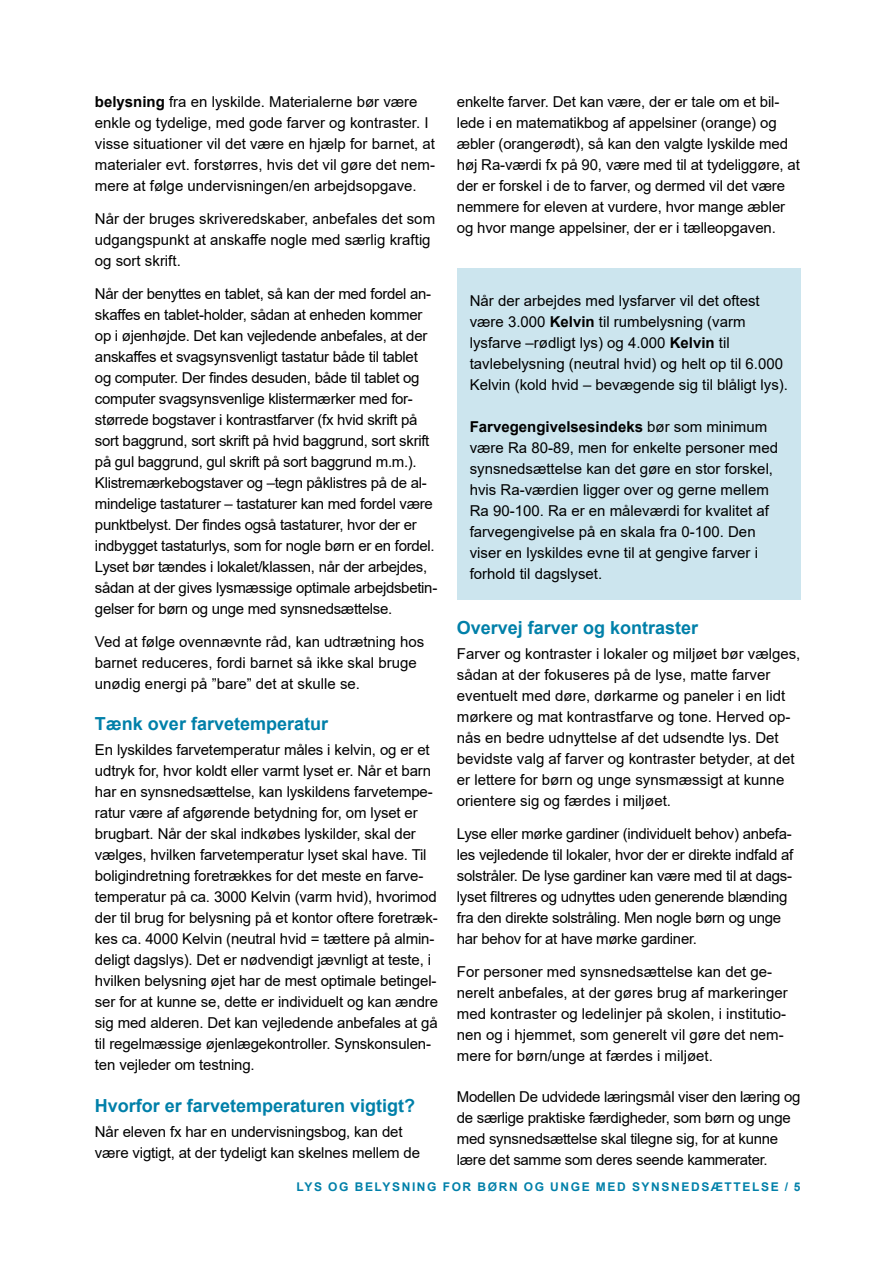
<style>
.page{position:relative;width:893px;height:1263px;background:#fff}
.page>*{position:absolute;margin:0;border:0;box-sizing:border-box;transform-origin:0 0}
.t1{font:700 18px "Arial";color:#0080a9}
.Brødtekst{font:15px/21px "Arial";letter-spacing:-.01em;color:#000}
.Tekstboks{font:15px/21px "Arial";color:#000}
.t2{font:700 12px "Arial";letter-spacing:.135em;color:#0080a9}
.s1{font-weight:700}
</style>
<div class="page">
<div style="left:457px;top:268px;width:344px;height:142px;background:#cce5ee"></div>
<div style="left:457px;top:394px;width:344px;height:205px;background:#cce5ee"></div>
<p class="Brødtekst" style="left:95px;top:91px;width:342px"><span class="s1">belysning</span> fra en lyskilde. Materialerne bør være enkle og tydelige, med gode farver og kontraster. I visse situationer vil det være en hjælp for barnet, at materialer evt. forstørres, hvis det vil gøre det nem&shy;mere at følge undervisningen/en arbejdsopgave.</p>
<p class="Brødtekst" style="left:95px;top:208px;width:342px">Når der bruges skriveredskaber, anbefales det som udgangspunkt at anskaffe nogle med særlig kraftig og sort skrift.</p>
<p class="Brødtekst" style="left:95px;top:283px;width:344px">Når der benyttes en tablet, så kan der med fordel an&shy;skaffes en tablet-holder, sådan at enheden kommer op i øjenhøjde. Det kan vejledende anbefales, at der anskaffes et svagsynsvenligt tastatur både til tablet og computer. Der findes desuden, både til tablet og computer svagsynsvenlige klistermærker med for&shy;størrede bogstaver i kontrastfarver (fx hvid skrift på sort baggrund, sort skrift på hvid baggrund, sort skrift på gul baggrund, gul skrift på sort baggrund m.m.).<br>Klistremærkebogstaver og –tegn påklistres på de al&shy;mindelige tastaturer – tastaturer kan med fordel være punktbelyst. Der findes også tastaturer, hvor der er indbygget tastaturlys, som for nogle børn er en fordel.<br>Lyset bør tændes i lokalet/klassen, når der arbejdes, sådan at der gives lysmæssige optimale arbejdsbetin&shy;gelser for børn og unge med synsnedsættelse.</p>
<p class="Brødtekst" style="left:95px;top:631px;width:331px">Ved at følge ovennævnte råd, kan udtrætning hos barnet reduceres, fordi barnet så ikke skal bruge unødig energi på ”bare” det at skulle se.</p>
<h3 class="t1" style="left:95px;top:711px;width:235px">Tænk over farvetemperatur</h3>
<p class="Brødtekst" style="left:95px;top:739px;width:345px">En lyskildes farvetemperatur måles i kelvin, og er et udtryk for, hvor koldt eller varmt lyset er. Når et barn har en synsnedsættelse, kan lyskildens farvetempe&shy;ratur være af afgørende betydning for, om lyset er brugbart. Når der skal indkøbes lyskilder, skal der vælges, hvilken farvetemperatur lyset skal have. Til boligindretning foretrækkes for det meste en farve&shy;temperatur på ca. 3000 Kelvin (varm hvid), hvorimod der til brug for belysning på et kontor oftere foretræk&shy;kes ca. 4000 Kelvin (neutral hvid = tættere på almin&shy;deligt dagslys). Det er nødvendigt jævnligt at teste, i hvilken belysning øjet har de mest optimale betingel&shy;ser for at kunne se, dette er individuelt og kan ændre sig med alderen. Det kan vejledende anbefales at gå til regelmæssige øjenlægekontroller. Synskonsulen&shy;ten vejleder om testning.</p>
<h3 class="t1" style="left:95px;top:1093px;width:322px">Hvorfor er farvetemperaturen vigtigt?</h3>
<p class="Brødtekst" style="left:95px;top:1121px;width:327px">Når eleven fx har en undervisningsbog, kan det være vigtigt, at der tydeligt kan skelnes mellem de</p>
<p class="Brødtekst" style="left:457px;top:91px;width:345px">enkelte farver. Det kan være, der er tale om et bil&shy;lede i en matematikbog af appelsiner (orange) og æbler (orangerødt), så kan den valgte lyskilde med høj Ra-værdi fx på 90, være med til at tydeliggøre, at der er forskel i de to farver, og dermed vil det være nemmere for eleven at vurdere, hvor mange æbler og hvor mange appelsiner, der er i tælleopgaven.</p>
<p class="Tekstboks" style="left:470px;top:290px;width:320px">Når der arbejdes med lysfarver vil det oftest være 3.000 <span class="s1">Kelvin</span> til rumbelysning (varm lysfarve –rødligt lys) og 4.000 <span class="s1">Kelvin</span> til tavlebelysning (neutral hvid) og helt op til 6.000<br>Kelvin (kold hvid – bevægende sig til blåligt lys).</p>
<p class="Tekstboks" style="left:470px;top:416px;width:310px"><span class="s1">Farvegengivelsesindeks</span> bør som minimum være Ra 80-89, men for enkelte personer med synsnedsættelse kan det gøre en stor forskel, hvis Ra-værdien ligger over og gerne mellem Ra 90-100. Ra er en måleværdi for kvalitet af farvegengivelse på en skala fra 0-100. Den viser en lyskildes evne til at gengive farver i forhold til dagslyset.</p>
<h3 class="t1" style="left:457px;top:615px;width:243px">Overvej farver og kontraster</h3>
<p class="Brødtekst" style="left:457px;top:643px;width:345px">Farver og kontraster i lokaler og miljøet bør vælges, sådan at der fokuseres på de lyse, matte farver eventuelt med døre, dørkarme og paneler i en lidt mørkere og mat kontrastfarve og tone. Herved op&shy;nås en bedre udnyttelse af det udsendte lys. Det bevidste valg af farver og kontraster betyder, at det er lettere for børn og unge synsmæssigt at kunne orientere sig og færdes i miljøet.</p>
<p class="Brødtekst" style="left:457px;top:823px;width:338px">Lyse eller mørke gardiner (individuelt behov) anbefa&shy;les vejledende til lokaler, hvor der er direkte indfald af solstråler. De lyse gardiner kan være med til at dags&shy;lyset filtreres og udnyttes uden generende blænding fra den direkte solstråling. Men nogle børn og unge har behov for at have mørke gardiner.</p>
<p class="Brødtekst" style="left:457px;top:961px;width:332px">For personer med synsnedsættelse kan det ge&shy;nerelt anbefales, at der gøres brug af markeringer med kontraster og ledelinjer på skolen, i institutio&shy;nen og i hjemmet, som generelt vil gøre det nem&shy;mere for børn/unge at færdes i miljøet.</p>
<p class="Brødtekst" style="left:457px;top:1086px;width:345px">Modellen De udvidede læringsmål viser den læring og de særlige praktiske færdigheder, som børn og unge med synsnedsættelse skal tilegne sig, for at kunne lære det samme som deres seende kammerater.</p>
<p class="t2" style="left:297px;top:1178px;width:505px">LYS OG BELYSNING FOR BØRN OG UNGE MED SYNSNEDSÆTTELSE / 5</p>
</div>
